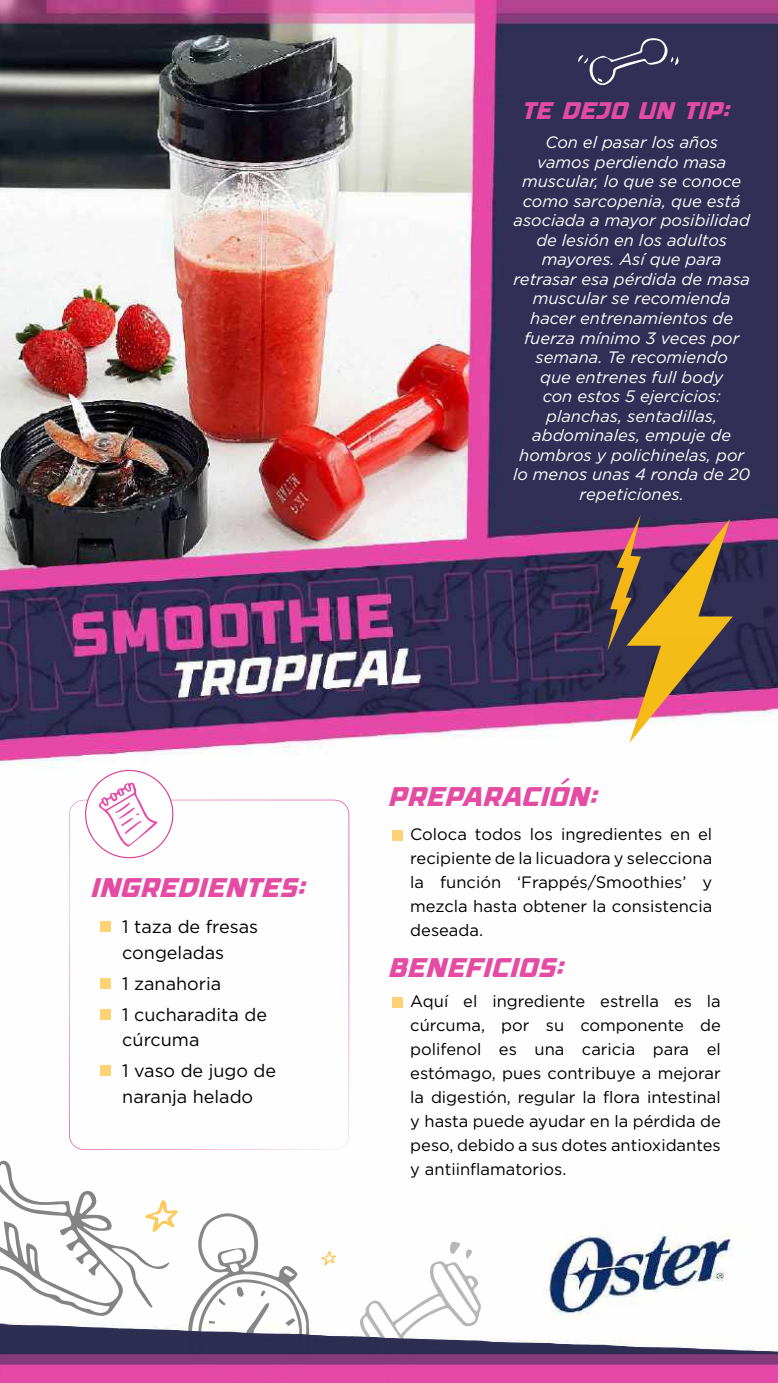
<style>
.page{position:relative;width:778px;height:1383px;background:#fff}
.page>*{position:absolute;margin:0;border:0;box-sizing:border-box;transform-origin:0 0}
.t1{font:italic 27px "Avega";letter-spacing:-.02em;color:#e44ca3}
.t2{font:italic 24px "Avega";letter-spacing:-.02em;color:#e44ca3}
.t3{font:18px/25.5px "Gotham";color:#020203}
.t4{font:italic 16.5px/19.5px "Gotham";color:#fff;text-align:center}
.t5{font:16.5px/24px "Gotham";color:#000;text-align:justify}
</style>
<div class="page">
<img style="left:0;top:0;width:778px;height:1323px">
<svg style="left:188px;top:1211px;width:122px;height:112px"></svg>
<svg style="left:359px;top:1241px;width:122px;height:82px"></svg>
<img style="left:0;top:1323px;width:778px;height:59px">
<svg style="left:321px;top:1250px;width:15px;height:15px"></svg>
<svg style="left:0;top:1160px;width:178px;height:156px"></svg>
<svg style="left:69px;top:799px;width:280px;height:350px"></svg>
<div style="left:86px;top:770px;width:87px;height:87px;background:#fff;border-radius:50%"></div>
<div style="left:100px;top:921px;width:10px;height:11px;background:#fed376"></div>
<div style="left:100px;top:978px;width:10px;height:11px;background:#fed376"></div>
<div style="left:100px;top:1009px;width:10px;height:10px;background:#fed376"></div>
<div style="left:100px;top:1065px;width:10px;height:11px;background:#fed376"></div>
<svg style="left:607px;top:514px;width:125px;height:229px"></svg>
<svg style="left:98px;top:782px;width:59px;height:65px"></svg>
<div style="left:392px;top:830px;width:10px;height:11px;background:#fed376"></div>
<div style="left:392px;top:997px;width:10px;height:11px;background:#fed376"></div>
<svg style="left:577px;top:38px;width:101px;height:48px"></svg>
<h2 class="t2" style="left:523px;top:94px;width:210px">TE DEJO UN TIP:</h2>
<p class="t4" style="left:513px;top:132px;width:239px">Con el pasar los años<br>vamos perdiendo masa muscular, lo que se conoce como sarcopenia, que está asociada a mayor posibilidad de lesión en los adultos mayores. Así que para retrasar esa pérdida de masa muscular se recomienda hacer entrenamientos de fuerza mínimo 3 veces por semana. Te recomiendo<br>que entrenes full body<br>con estos 5 ejercicios: planchas, sentadillas, abdominales, empuje de hombros y polichinelas, por lo menos unas 4 ronda de 20 repeticiones.</p>
<h1 class="t1" style="left:92px;top:868px;width:217px">INGREDIENTES:</h1>
<p class="t3" style="left:122px;top:913px;width:137px;text-indent:-21px">• 1 taza de fresas congeladas</p>
<p class="t3" style="left:101px;top:970px;width:122px">• 1 zanahoria</p>
<p class="t3" style="left:122px;top:1001px;width:146px;text-indent:-21px">• 1 cucharadita de cúrcuma</p>
<p class="t3" style="left:101px;top:1057px;width:177px;text-align:center">• 1 vaso de jugo de naranja helado</p>
<h1 class="t1" style="left:389px;top:777px;width:211px">PREPARACIÓN:</h1>
<p class="t5" style="left:410px;top:822px;width:303px">Coloca todos los ingredientes en el recipiente de la licuadora y selecciona la función ‘Frappés/Smoothies’ y mezcla hasta obtener la consistencia deseada.</p>
<h1 class="t1" style="left:389px;top:948px;width:178px">BENEFICIOS:</h1>
<p class="t5" style="left:410px;top:989px;width:312px">Aquí el ingrediente estrella es la cúrcuma, por su componente de polifenol es una caricia para el estómago, pues contribuye a mejorar la digestión, regular la flora intestinal y hasta puede ayudar en la pérdida de peso, debido a sus dotes antioxidantes y antiinflamatorios.</p>
</div>
